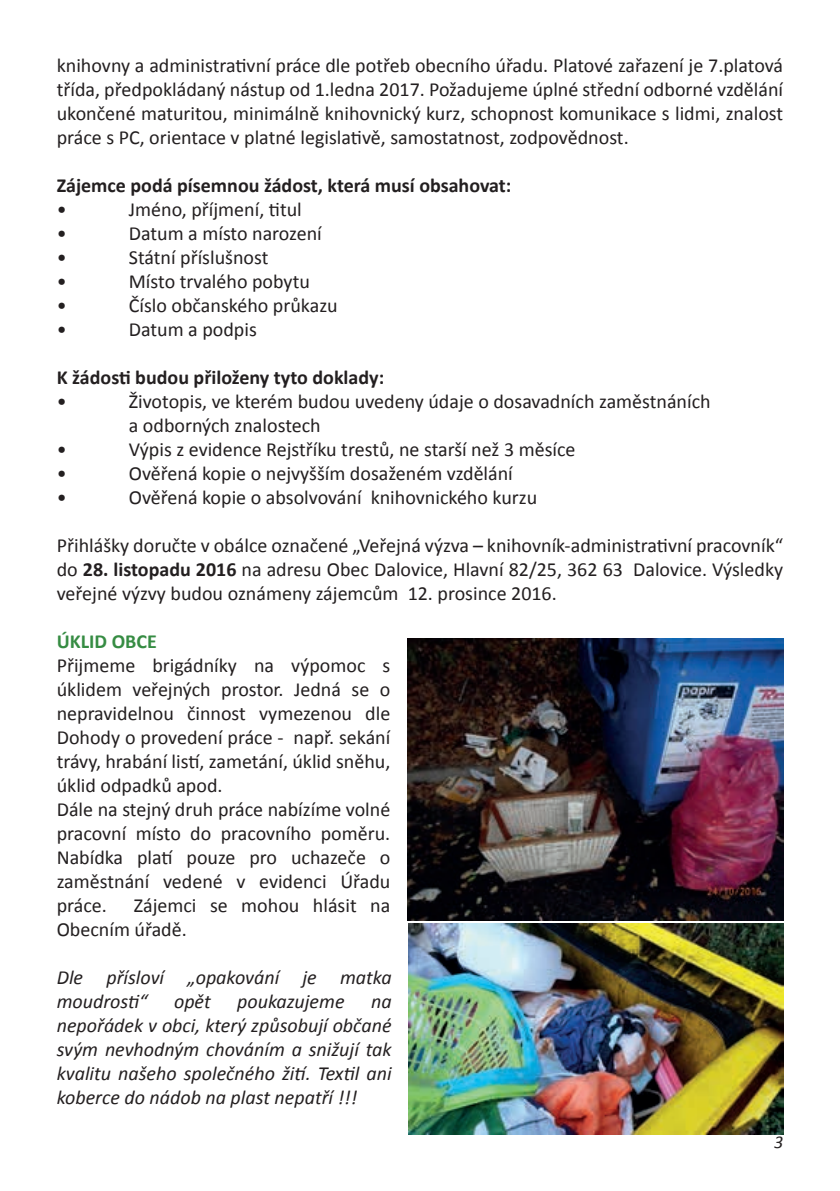
<style>
.page{position:relative;width:840px;height:1191px;background:#fff}
.page>*{position:absolute;margin:0;border:0;box-sizing:border-box;transform-origin:0 0}
.t1{font:20px/24px "Calibri";color:#231f20}
.t2{font:italic 20px/24px "Calibri";color:#231f20}
.t3{font:700 20px "Calibri";color:#231f20}
.t4{font:700 20px "Calibri";color:#368c43}
.t5{font:italic 18px "Calibri";color:#231f20}
.s1{font-weight:700}
</style>
<div class="page">
<img style="left:408px;top:923px;width:374px;height:211px">
<img style="left:407px;top:638px;width:376px;height:282px">
<p class="t1" style="left:57px;top:53px;width:727px;text-align:justify">knihovny a administrativní práce dle potřeb obecního úřadu. Platové zařazení je 7.platová třída, předpokládaný nástup od 1.ledna 2017. Požadujeme úplné střední odborné vzdělání ukončené maturitou, minimálně knihovnický kurz, schopnost komunikace s lidmi, znalost práce s PC, orientace v platné legislativě, samostatnost, zodpovědnost.</p>
<p class="t3" style="left:57px;top:172px;width:456px">Zájemce podá písemnou žádost, která musí obsahovat:</p>
<p class="t1" style="left:57px;top:197px;width:11px">•</p>
<p class="t1" style="left:129px;top:197px;width:174px">Jméno, příjmení, titul</p>
<p class="t1" style="left:57px;top:221px;width:11px">•</p>
<p class="t1" style="left:129px;top:221px;width:194px">Datum a místo narození</p>
<p class="t1" style="left:57px;top:245px;width:11px">•</p>
<p class="t1" style="left:129px;top:245px;width:141px">Státní příslušnost</p>
<p class="t1" style="left:57px;top:269px;width:11px">•</p>
<p class="t1" style="left:129px;top:269px;width:182px">Místo trvalého pobytu</p>
<p class="t1" style="left:57px;top:293px;width:11px">•</p>
<p class="t1" style="left:129px;top:293px;width:210px">Číslo občanského průkazu</p>
<p class="t1" style="left:57px;top:317px;width:11px">•</p>
<p class="t1" style="left:129px;top:317px;width:129px">Datum a podpis</p>
<p class="t3" style="left:57px;top:364px;width:329px">K žádosti budou přiloženy tyto doklady:</p>
<p class="t1" style="left:57px;top:389px;width:11px">•</p>
<p class="t1" style="left:129px;top:389px;width:583px">Životopis, ve kterém budou uvedeny údaje o dosavadních zaměstnáních a odborných znalostech</p>
<p class="t1" style="left:57px;top:437px;width:11px">•</p>
<p class="t1" style="left:129px;top:437px;width:448px">Výpis z evidence Rejstříku trestů, ne starší než 3 měsíce</p>
<p class="t1" style="left:57px;top:461px;width:11px">•</p>
<p class="t1" style="left:129px;top:461px;width:385px">Ověřená kopie o nejvyšším dosaženém vzdělání</p>
<p class="t1" style="left:57px;top:485px;width:11px">•</p>
<p class="t1" style="left:129px;top:485px;width:409px">Ověřená kopie o absolvování knihovnického kurzu</p>
<p class="t1" style="left:57px;top:533px;width:727px;text-align:justify">Přihlášky doručte v obálce označené „Veřejná výzva – knihovník-administrativní pracovník“ do <span class="s1">28. listopadu 2016</span> na adresu Obec Dalovice, Hlavní 82/25, 362 63 Dalovice. Výsledky veřejné výzvy budou oznámeny zájemcům 12. prosince 2016.</p>
<p class="t4" style="left:57px;top:628px;width:101px">ÚKLID OBCE</p>
<p class="t1" style="left:57px;top:653px;width:335px">Přijmeme brigádníky na výpomoc s úklidem veřejných prostor. Jedná se o nepravidelnou činnost vymezenou dle Dohody o provedení práce - např. sekání trávy, hrabání listí, zametání, úklid sněhu, úklid odpadků apod.<br>Dále na stejný druh práce nabízíme volné pracovní místo do pracovního poměru.<br>Nabídka platí pouze pro uchazeče o zaměstnání vedené v evidenci Úřadu práce.</p>
<p class="t1" style="left:57px;top:893px;width:335px;text-indent:77px">Zájemci se mohou hlásit na<br>Obecním úřadě.</p>
<p class="t2" style="left:57px;top:964px;width:336px">Dle přísloví „opakování je matka moudrosti“</p>
<p class="t2" style="left:174px;top:988px;width:38px">opět</p>
<p class="t2" style="left:237px;top:988px;width:109px">poukazujeme</p>
<p class="t2" style="left:57px;top:988px;width:336px;text-align:justify;text-indent:314px">na nepořádek v obci, který způsobují občané svým nevhodným chováním a snižují tak kvalitu našeho společného žití. Textil ani koberce do nádob na plast nepatří !!!</p>
<p class="t5" style="left:773px;top:1129px;width:11px">3</p>
</div>
